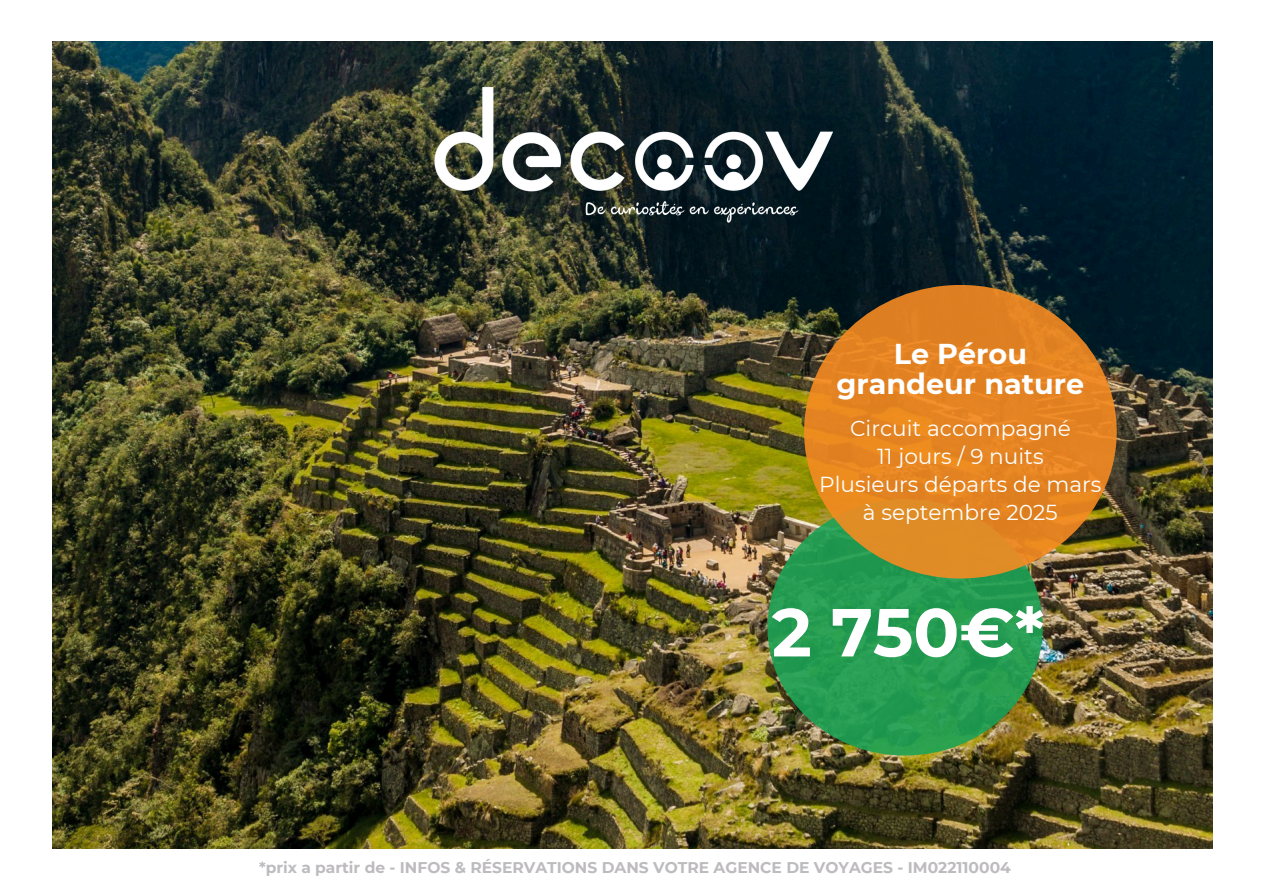
<style>
.page{position:relative;width:1263px;height:894px;background:#fff}
.page>*{position:absolute;margin:0;border:0;box-sizing:border-box;transform-origin:0 0}
.t1{font:700 67.8px "Montserrat";color:#fff}
.t2{font:700 28.65px/30.3px "Montserrat";color:#fff;text-align:center}
.t3{font:21.6px/28.2px "Montserrat";color:#fff;text-align:center}
.t4{font:700 15.45px "Montserrat";color:#bdbbbe}
</style>
<div class="page">
<img style="left:52px;top:41px;width:1160px;height:807px">
<img style="left:412px;top:64px;width:441px;height:180px">
<div style="left:767px;top:499px;width:276px;height:256px;background:#259c50;border-radius:50%"></div>
<div style="left:804px;top:285px;width:313px;height:293px;background:#e28322;border-radius:50%"></div>
<h3 class="t2" style="left:836px;top:338px;width:249px">Le Pérou grandeur nature</h3>
<h1 class="t3" style="left:819px;top:414px;width:284px">Circuit accompagné<br>11 jours / 9 nuits<br>Plusieurs départs de mars à septembre 2025</h1>
<p class="t1" style="left:772px;top:590px;width:274px">2 750€*</p>
<h2 class="t4" style="left:259px;top:857px;width:753px">*prix a partir de - INFOS &amp; RÉSERVATIONS DANS VOTRE AGENCE DE VOYAGES - IM022110004</h2>
</div>
